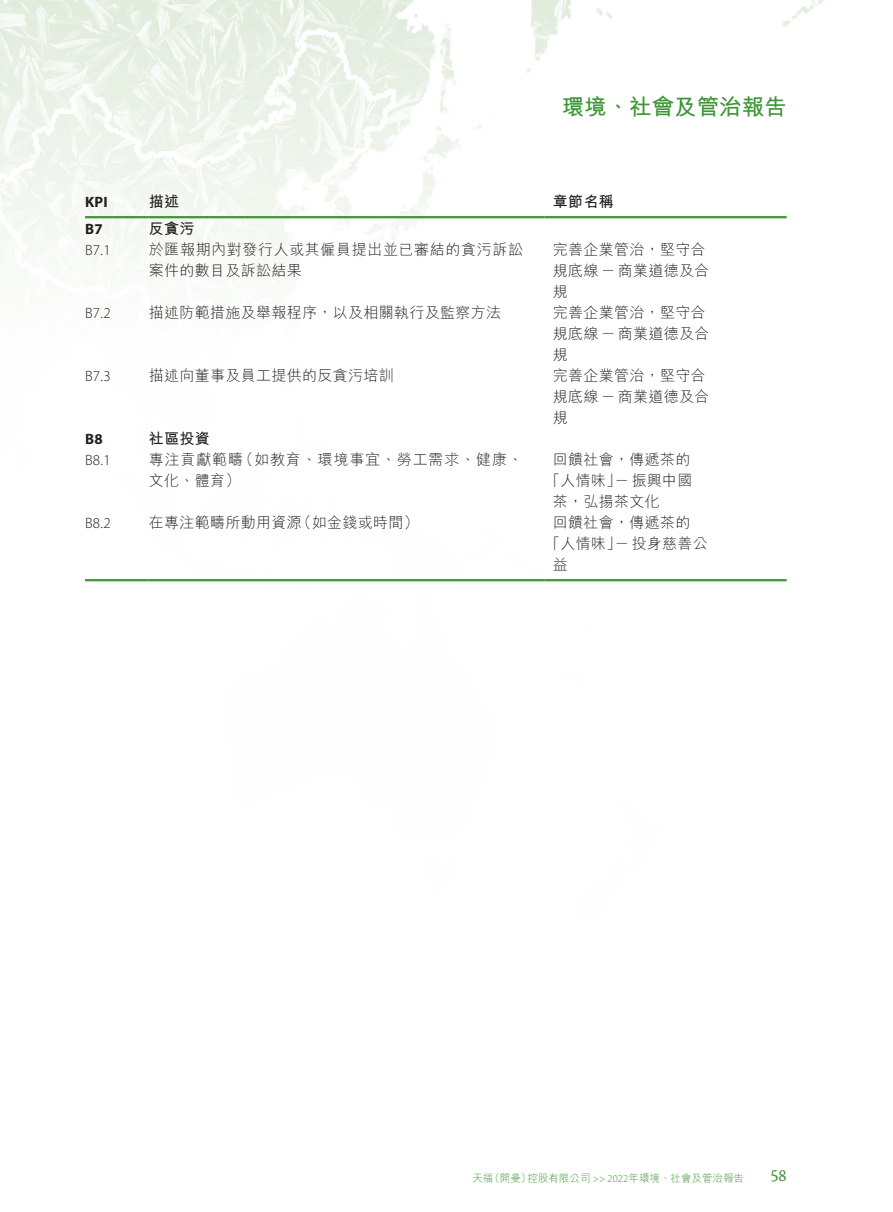
<style>
.page{position:relative;width:893px;height:1212px;background:#fff}
.page>*{position:absolute;margin:0;border:0;box-sizing:border-box;transform-origin:0 0}
.t1{font:700 22.5px "M Hei HK";color:#3f9537}
.t2{font:18px "Cronos Pro Disp";color:#3f9537}
.t3{font:300 15px/21px "M Hei HK";letter-spacing:.02em;color:#231f20}
.t4{font:300 15px "M Hei HK";letter-spacing:.04em;color:#231f20}
.t5{font:300 15px "Myriad Pro";letter-spacing:.02em;color:#231f20}
.t6{font:300 15px "M Hei HK";letter-spacing:.055em;color:#231f20}
.t7{font:700 15px "M Hei HK";letter-spacing:.02em;color:#231f20}
.t8{font:700 15px "Myriad Pro";letter-spacing:.02em;color:#231f20}
.t9{font:300 10.5px "M Hei HK";color:#3f9537}
.s1{font-family:"Myriad Pro"}
</style>
<div class="page">
<img style="left:0;top:0;width:823px;height:582px">
<hr style="left:85px;top:216px;width:64px;height:2px;background:#3f9537">
<hr style="left:149px;top:216px;width:395px;height:2px;background:#3f9537">
<hr style="left:544px;top:216px;width:179px;height:2px;background:#3f9537">
<hr style="left:723px;top:216px;width:64px;height:2px;background:#3f9537">
<hr style="left:85px;top:579px;width:64px;height:2px;background:#3f9537">
<hr style="left:149px;top:579px;width:395px;height:2px;background:#3f9537">
<hr style="left:544px;top:579px;width:179px;height:2px;background:#3f9537">
<hr style="left:723px;top:579px;width:64px;height:2px;background:#3f9537">
<h1 class="t1" style="left:562px;top:90px;width:226px">環境、社會及管治報告</h1>
<p class="t8" style="left:85px;top:193px;width:24px">KPI</p>
<p class="t7" style="left:149px;top:191px;width:32px">描述</p>
<p class="t7" style="left:553px;top:191px;width:62px">章節名稱</p>
<p class="t8" style="left:85px;top:220px;width:19px">B7</p>
<p class="t7" style="left:149px;top:218px;width:47px">反貪污</p>
<p class="t5" style="left:85px;top:242px;width:27px">B7.1</p>
<p class="t5" style="left:85px;top:305px;width:27px">B7.2</p>
<p class="t4" style="left:149px;top:242px;width:376px">於匯報期內對發行人或其僱員提出並已審結的貪污訴訟</p>
<p class="t3" style="left:149px;top:260px;width:154px">案件的數目及訴訟結果</p>
<p class="t3" style="left:149px;top:302px;width:354px">描述防範措施及舉報程序，以及相關執行及監察方法</p>
<p class="t3" style="left:553px;top:239px;width:158px">完善企業管治，堅守合規底線－商業道德及合規<br>完善企業管治，堅守合</p>
<p class="t5" style="left:85px;top:368px;width:27px">B7.3</p>
<p class="t3" style="left:149px;top:365px;width:246px">描述向董事及員工提供的反貪污培訓</p>
<p class="t3" style="left:553px;top:323px;width:158px">規底線－商業道德及合規<br>完善企業管治，堅守合</p>
<p class="t3" style="left:553px;top:386px;width:158px">規底線－商業道德及合規</p>
<p class="t8" style="left:85px;top:430px;width:19px">B8</p>
<p class="t7" style="left:149px;top:428px;width:62px">社區投資</p>
<p class="t5" style="left:85px;top:452px;width:27px">B8.1</p>
<p class="t5" style="left:85px;top:515px;width:27px">B8.2</p>
<p class="t6" style="left:238px;top:452px;width:286px">（如教育、環境事宜、勞工需求、健康、</p>
<p class="t3" style="left:149px;top:449px;width:96px">專注貢獻範疇</p>
<p class="t3" style="left:149px;top:470px;width:93px">文化、體育(</p>
<p class="t3" style="left:296px;top:512px;width:124px">（如金錢或時間）</p>
<p class="t3" style="left:149px;top:512px;width:154px">在專注範疇所動用資源</p>
<p class="t3" style="left:553px;top:449px;width:139px">回饋社會，傳遞茶的</p>
<p class="t3" style="left:545px;top:470px;width:149px">「人情味－」 振興中國</p>
<p class="t3" style="left:553px;top:491px;width:108px">茶，弘揚茶文化</p>
<p class="t3" style="left:553px;top:512px;width:139px">回饋社會，傳遞茶的</p>
<p class="t3" style="left:553px;top:533px;width:157px;text-indent:-8px">「人情味－」 投身慈善公益</p>
<p class="t9" style="left:489px;top:1173px;width:43px">（開曼）</p>
<p class="t9" style="left:527px;top:1173px;width:218px">控股有限公司 <span class="s1">&gt;&gt; 2022</span>年環境、社會及管治報告</p>
<p class="t9" style="left:472px;top:1173px;width:22px">天福</p>
<p class="t2" style="left:770px;top:1165px;width:18px">58</p>
</div>
